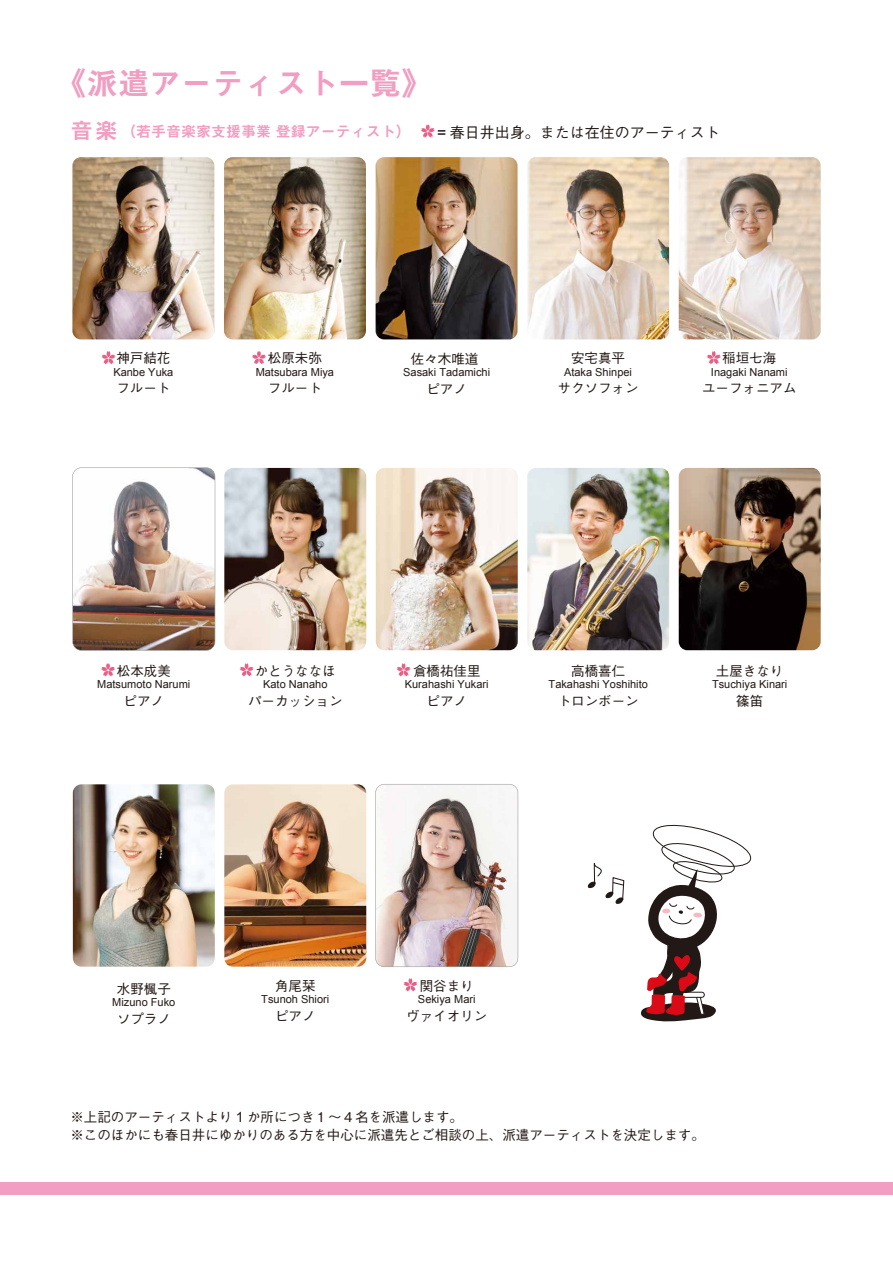
<style>
.page{position:relative;width:893px;height:1263px;background:#fff}
.page>*{position:absolute;margin:0;border:0;box-sizing:border-box;transform-origin:0 0}
.t1{font:31.5px "Midashi Go Pro MB31";color:#f19ec2}
.t2{font:22.5px "Midashi Go Pro MB31";color:#f19ec2}
.t3{font:15px "Midashi Go Pro MB31";color:#f19ec2}
.t4{font:500 15px "Gothic BBB Pro";color:#221815}
.t5{font:500 13.5px/18px "Gothic BBB Pro";color:#221815}
.t6{font:10.95px "Arial";color:#221815}
.s1{font-family:"Arial";font-weight:400;font-size:15.75px}
.s2{font-family:"Arial";font-weight:400;font-size:14.1px}
</style>
<div class="page">
<img style="left:224px;top:784px;width:142px;height:183px">
<svg style="left:404px;top:978px;width:13px;height:13px"></svg>
<svg style="left:421px;top:124px;width:14px;height:14px"></svg>
<img style="left:73px;top:784px;width:142px;height:183px">
<img style="left:72px;top:157px;width:142px;height:182px">
<img style="left:224px;top:157px;width:142px;height:182px">
<img style="left:376px;top:157px;width:142px;height:182px">
<img style="left:527px;top:157px;width:142px;height:182px">
<img style="left:679px;top:157px;width:142px;height:182px">
<svg style="left:102px;top:351px;width:13px;height:13px"></svg>
<svg style="left:252px;top:351px;width:14px;height:13px"></svg>
<svg style="left:707px;top:351px;width:14px;height:13px"></svg>
<svg style="left:641px;top:824px;width:111px;height:198px"></svg>
<svg style="left:587px;top:863px;width:38px;height:41px"></svg>
<img style="left:224px;top:468px;width:142px;height:182px">
<img style="left:376px;top:468px;width:142px;height:182px">
<img style="left:527px;top:468px;width:142px;height:182px">
<img style="left:679px;top:468px;width:142px;height:182px">
<svg style="left:240px;top:663px;width:13px;height:13px"></svg>
<svg style="left:397px;top:663px;width:13px;height:13px"></svg>
<svg style="left:101px;top:663px;width:14px;height:13px"></svg>
<img style="left:72px;top:467px;width:143px;height:183px">
<img style="left:375px;top:784px;width:143px;height:183px">
<div style="left:0;top:1182px;width:893px;height:13px;background:#f19ec2"></div>
<h1 class="t1" style="left:55px;top:58px;width:380px">《派遣アーティスト一覧》</h1>
<h2 class="t2" style="left:70px;top:112px;width:49px">音楽</h2>
<p class="t3" style="left:121px;top:120px;width:291px">（若手音楽家支援事業登録アーティスト）</p>
<p class="t4" style="left:437px;top:120px;width:284px"><span class="s1">=</span> 春日井出身。または在住のアーティスト</p>
<p class="t5" style="left:116px;top:348px;width:55px">神戸結花</p>
<p class="t6" style="left:113px;top:365px;width:62px">Kanbe Yuka</p>
<p class="t5" style="left:116px;top:378px;width:55px">フルート</p>
<p class="t5" style="left:268px;top:348px;width:55px">松原未弥</p>
<p class="t6" style="left:256px;top:365px;width:80px">Matsubara Miya</p>
<p class="t5" style="left:268px;top:378px;width:55px">フルート</p>
<p class="t5" style="left:411px;top:348px;width:69px">佐々木唯道</p>
<p class="t6" style="left:403px;top:365px;width:88px">Sasaki Tadamichi</p>
<p class="t5" style="left:426px;top:378px;width:42px">ピアノ</p>
<p class="t5" style="left:571px;top:348px;width:55px">安宅真平</p>
<p class="t6" style="left:564px;top:365px;width:70px">Ataka Shinpei</p>
<p class="t5" style="left:557px;top:378px;width:82px">サクソフォン</p>
<p class="t5" style="left:722px;top:348px;width:56px">稲垣七海</p>
<p class="t6" style="left:711px;top:365px;width:78px">Inagaki Nanami</p>
<p class="t5" style="left:702px;top:378px;width:96px">ユーフォニアム</p>
<p class="t5" style="left:117px;top:660px;width:55px">松本成美</p>
<p class="t6" style="left:97px;top:677px;width:95px">Matsumoto Narumi</p>
<p class="t5" style="left:124px;top:690px;width:42px">ピアノ</p>
<p class="t5" style="left:255px;top:660px;width:82px">かとうななほ</p>
<p class="t6" style="left:263px;top:677px;width:66px">Kato Nanaho</p>
<p class="t5" style="left:248px;top:690px;width:96px">パーカッション</p>
<p class="t5" style="left:413px;top:660px;width:69px">倉橋祐佳里</p>
<p class="t6" style="left:405px;top:677px;width:85px">Kurahashi Yukari</p>
<p class="t5" style="left:426px;top:690px;width:42px">ピアノ</p>
<p class="t5" style="left:571px;top:660px;width:55px">高橋喜仁</p>
<p class="t6" style="left:549px;top:677px;width:101px">Takahashi Yoshihito</p>
<p class="t5" style="left:558px;top:690px;width:82px">トロンボーン</p>
<p class="t5" style="left:716px;top:660px;width:69px">土屋きなり</p>
<p class="t6" style="left:712px;top:677px;width:77px">Tsuchiya Kinari</p>
<p class="t5" style="left:736px;top:690px;width:28px">篠笛</p>
<p class="t5" style="left:117px;top:978px;width:55px">水野楓子</p>
<p class="t6" style="left:112px;top:995px;width:65px">Mizuno Fuko</p>
<p class="t5" style="left:117px;top:1008px;width:55px">ソプラノ</p>
<p class="t5" style="left:275px;top:975px;width:42px">角尾栞</p>
<p class="t6" style="left:261px;top:992px;width:70px">Tsunoh Shiori</p>
<p class="t5" style="left:275px;top:1005px;width:42px">ピアノ</p>
<p class="t5" style="left:420px;top:975px;width:55px">関谷まり</p>
<p class="t6" style="left:418px;top:992px;width:59px">Sekiya Mari</p>
<p class="t5" style="left:406px;top:1005px;width:82px">ヴァイオリン</p>
<p class="t5" style="left:70px;top:1106px;width:636px">※上記のアーティストより <span class="s2">1</span> か所につき１～４名を派遣します。<br>※このほかにも春日井にゆかりのある方を中心に派遣先とご相談の上、派遣アーティストを決定します。</p>
</div>
